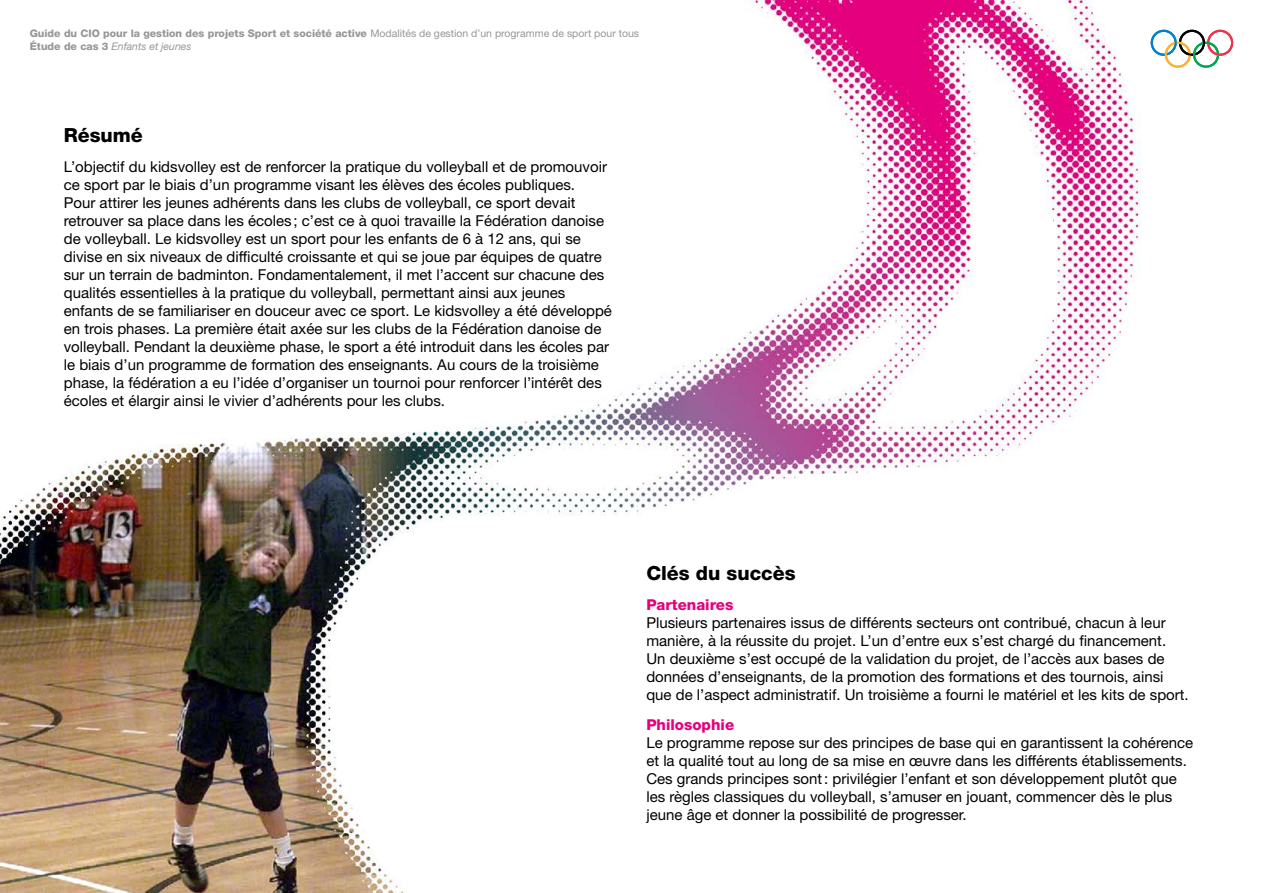
<style>
.page{position:relative;width:1263px;height:893px;background:#fff}
.page>*{position:absolute;margin:0;border:0;box-sizing:border-box;transform-origin:0 0}
.t1{font:800 19.5px "Helvetica Neue LT Std";color:#000}
.t2{font:15px/18px "Helvetica Neue LT Std";color:#000}
.t3{font:800 15px "Helvetica Neue LT Std";color:#e5007d}
.t4{font:800 10.5px/12.6px "Helvetica Neue LT Std";color:#979797}
.s1{font-weight:400}
.s2{font-weight:400;font-style:italic}
</style>
<div class="page">
<img style="left:0;top:0;width:1234px;height:893px">
<svg style="left:1151px;top:30px;width:82px;height:38px"></svg>
<p class="t4" style="left:30px;top:27px;width:611px">Guide du CIO pour la gestion des projets Sport et société active <span class="s1">Modalités de gestion d’un programme de sport pour tous<br></span>Étude de cas 3 <span class="s2">Enfants et jeunes</span></p>
<h1 class="t1" style="left:64px;top:123px;width:81px">Résumé</h1>
<p class="t2" style="left:64px;top:157px;width:550px">L’objectif du kidsvolley est de renforcer la pratique du volleyball et de promouvoir ce sport par le biais d’un programme visant les élèves des écoles publiques.<br>Pour attirer les jeunes adhérents dans les clubs de volleyball, ce sport devait retrouver sa place dans les écoles ; c’est ce à quoi travaille la Fédération danoise de volleyball. Le kidsvolley est un sport pour les enfants de 6 à 12 ans, qui se divise en six niveaux de difficulté croissante et qui se joue par équipes de quatre sur un terrain de badminton. Fondamentalement, il met l’accent sur chacune des qualités essentielles à la pratique du volleyball, permettant ainsi aux jeunes enfants de se familiariser en douceur avec ce sport. Le kidsvolley a été développé en trois phases. La première était axée sur les clubs de la Fédération danoise de volleyball. Pendant la deuxième phase, le sport a été introduit dans les écoles par le biais d’un programme de formation des enseignants. Au cours de la troisième phase, la fédération a eu l’idée d’organiser un tournoi pour renforcer l’intérêt des écoles et élargir ainsi le vivier d’adhérents pour les clubs.</p>
<h1 class="t1" style="left:646px;top:561px;width:151px">Clés du succès</h1>
<p class="t3" style="left:646px;top:596px;width:88px">Partenaires</p>
<p class="t2" style="left:646px;top:613px;width:544px">Plusieurs partenaires issus de différents secteurs ont contribué, chacun à leur manière, à la réussite du projet. L’un d’entre eux s’est chargé du financement.<br>Un deuxième s’est occupé de la validation du projet, de l’accès aux bases de données d’enseignants, de la promotion des formations et des tournois, ainsi que de l’aspect administratif. Un troisième a fourni le matériel et les kits de sport.</p>
<p class="t3" style="left:646px;top:716px;width:89px">Philosophie</p>
<p class="t2" style="left:646px;top:733px;width:548px">Le programme repose sur des principes de base qui en garantissent la cohérence et la qualité tout au long de sa mise en œuvre dans les différents établissements.<br>Ces grands principes sont: privilégier l’enfant et son développement plutôt que les règles classiques du volleyball, s’amuser en jouant, commencer dès le plus jeune âge et donner la possibilité de progresser.</p>
</div>
